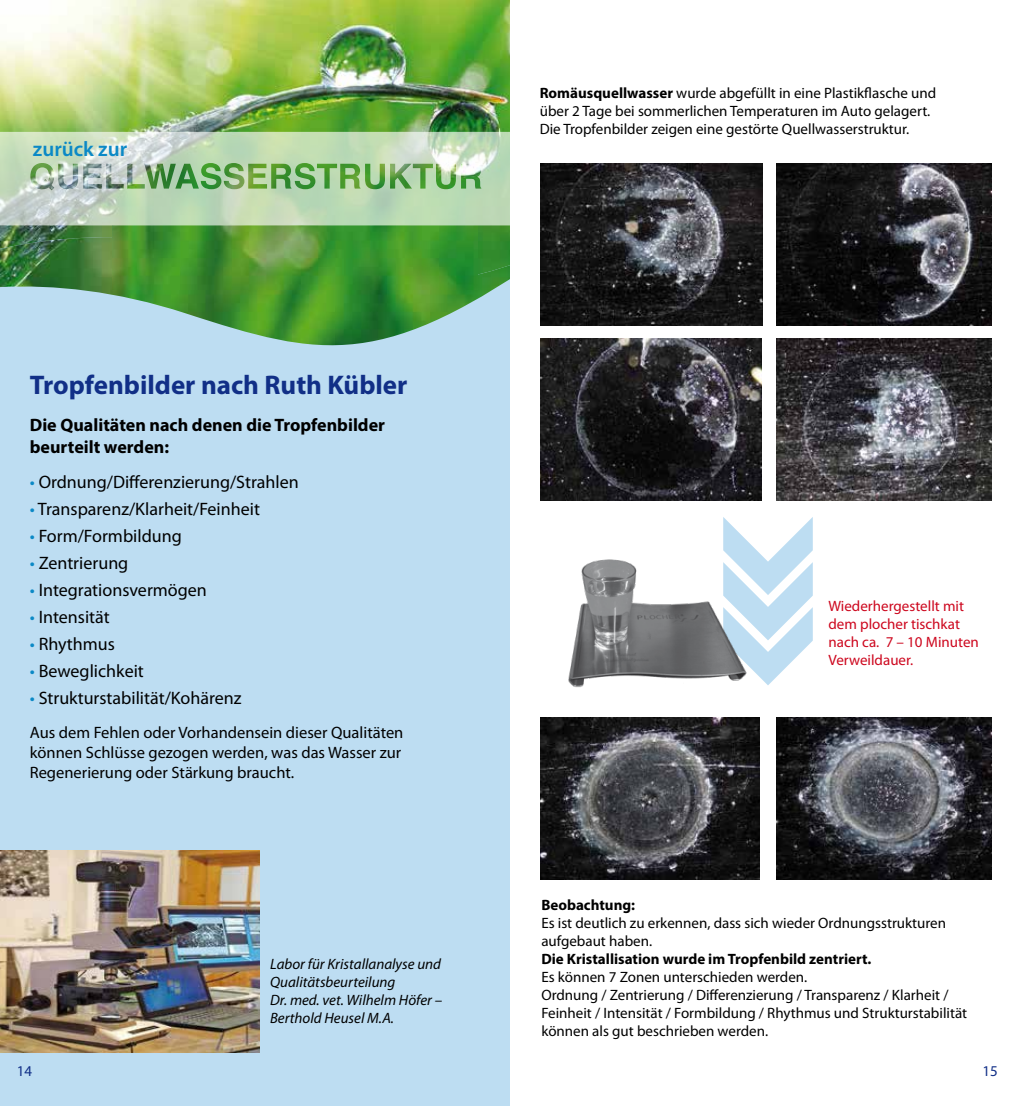
<style>
.page{position:relative;width:1021px;height:1106px;background:#fff}
.page>*{position:absolute;margin:0;border:0;box-sizing:border-box;transform-origin:0 0}
.t1{font:700 27px "Myriad Pro";color:#112f87}
.t2{font:600 21px "Myriad Pro";color:#0b89c6}
.t3{font:18px "Myriad Pro";color:#000}
.t4{font:700 18px/21.6px "Myriad Pro";color:#000}
.t5{font:16.5px/19.8px "Myriad Pro";color:#000}
.t6{font:15px/18px "Myriad Pro";color:#000}
.t7{font:italic 15px/18px "Myriad Pro";color:#000}
.t8{font:15px/18px "Myriad Pro";color:#cd071e}
.t9{font:700 15px "Myriad Pro";color:#000}
.t10{font:15px "Myriad Pro";color:#112f87}
.s1{color:#0b89c6}
.s2{font-weight:700}
</style>
<div class="page">
<div style="left:0;top:0;width:512px;height:1106px;background:#bdddf2"></div>
<img style="left:776px;top:717px;width:215px;height:162px">
<img style="left:776px;top:339px;width:215px;height:161px">
<img style="left:776px;top:164px;width:215px;height:161px">
<svg style="left:723px;top:517px;width:89px;height:168px"></svg>
<img style="left:0;top:850px;width:260px;height:203px">
<img style="left:0;top:0;width:510px;height:132px">
<svg style="left:0;top:225px;width:510px;height:12px;background:#4a7d45"></svg>
<img style="left:0;top:237px;width:510px;height:109px">
<img style="left:113px;top:225px;width:364px;height:64px">
<svg style="left:0;top:132px;width:510px;height:93px;background:#b7d2b0"></svg>
<div style="left:510px;top:0;width:149px;height:1106px;background:#fff"></div>
<img style="left:540px;top:339px;width:221px;height:161px">
<img style="left:540px;top:164px;width:222px;height:161px">
<img style="left:568px;top:557px;width:180px;height:130px">
<img style="left:540px;top:717px;width:219px;height:162px">
<h2 class="t2" style="left:33px;top:136px;width:96px">zurück zur</h2>
<h1 class="t1" style="left:30px;top:367px;width:379px">Tropfenbilder nach Ruth Kübler</h1>
<p class="t4" style="left:30px;top:414px;width:357px">Die Qualitäten nach denen die Tropfenbilder beurteilt werden:</p>
<p class="t3" style="left:30px;top:470px;width:270px"><span class="s1">•</span> Ordnung/Differenzierung/Strahlen</p>
<p class="t3" style="left:30px;top:497px;width:232px"><span class="s1">•</span> Transparenz/Klarheit/Feinheit</p>
<p class="t3" style="left:30px;top:524px;width:154px"><span class="s1">•</span> Form/Formbildung</p>
<p class="t3" style="left:30px;top:551px;width:100px"><span class="s1">•</span> Zentrierung</p>
<p class="t3" style="left:30px;top:578px;width:179px"><span class="s1">•</span> Integrationsvermögen</p>
<p class="t3" style="left:30px;top:605px;width:82px"><span class="s1">•</span> Intensität</p>
<p class="t3" style="left:30px;top:632px;width:86px"><span class="s1">•</span> Rhythmus</p>
<p class="t3" style="left:30px;top:659px;width:116px"><span class="s1">•</span> Beweglichkeit</p>
<p class="t3" style="left:30px;top:686px;width:213px"><span class="s1">•</span> Strukturstabilität/Kohärenz</p>
<p class="t5" style="left:30px;top:722px;width:375px">Aus dem Fehlen oder Vorhandensein dieser Qualitäten können Schlüsse gezogen werden, was das Wasser zur<br>Regenerierung oder Stärkung braucht.</p>
<p class="t7" style="left:270px;top:955px;width:174px">Labor für Kristallanalyse und<br>Qualitätsbeurteilung<br>Dr. med. vet. Wilhelm Höfer –<br>Berthold Heusel M.A.</p>
<p class="t6" style="left:539px;top:84px;width:398px"><span class="s2">Romäusquellwasser</span> wurde abgefüllt in eine Plastikflasche und über 2 Tage bei sommerlichen Temperaturen im Auto gelagert.<br>Die Tropfenbilder zeigen eine gestörte Quellwasserstruktur.</p>
<p class="t8" style="left:828px;top:597px;width:152px">Wiederhergestellt mit dem plocher tischkat nach ca. 7 – 10 Minuten<br>Verweildauer.</p>
<p class="t9" style="left:541px;top:895px;width:95px">Beobachtung:</p>
<p class="t6" style="left:541px;top:913px;width:406px">Es ist deutlich zu erkennen, dass sich wieder Ordnungsstrukturen aufgebaut haben.</p>
<p class="t9" style="left:541px;top:949px;width:331px">Die Kristallisation wurde im Tropfenbild zentriert.</p>
<p class="t6" style="left:541px;top:967px;width:427px">Es können 7 Zonen unterschieden werden.<br>Ordnung / Zentrierung / Differenzierung / Transparenz / Klarheit / Feinheit / Intensität / Formbildung / Rhythmus und Strukturstabilität können als gut beschrieben werden.</p>
<p class="t10" style="left:17px;top:1061px;width:17px">14</p>
<p class="t10" style="left:982px;top:1061px;width:17px">15</p>
</div>
